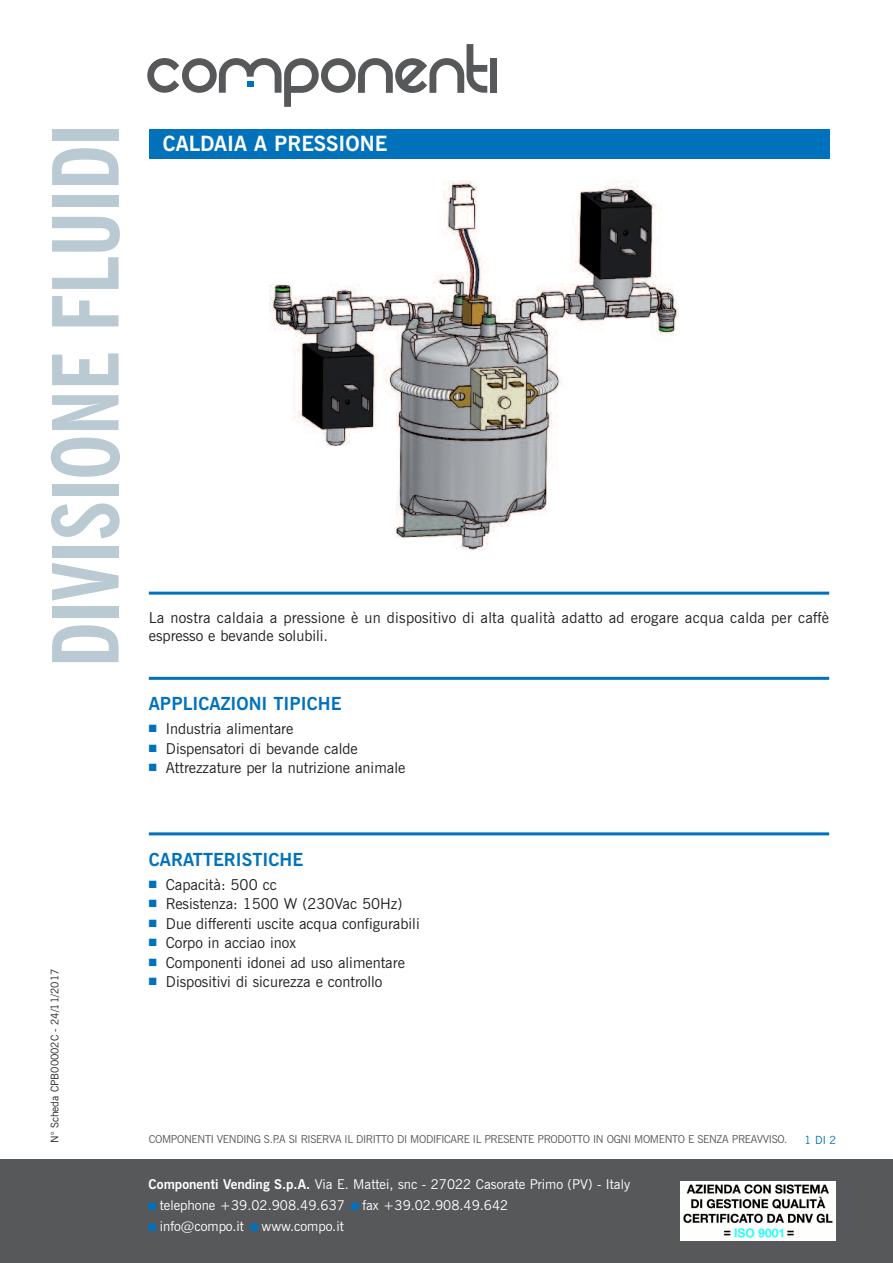
<style>
.page{position:relative;width:893px;height:1263px;background:#fff}
.page>*{position:absolute;margin:0;border:0;box-sizing:border-box;transform-origin:0 0}
.t1{font:700 condensed 91.05px "News Gothic BT";letter-spacing:-.015em;color:#bacad2}
.t2{font:700 21px "News Gothic BT";color:#fff}
.t3{font:700 18px "News Gothic BT";color:#0072bc}
.t4{font:15px/18px "News Gothic BT";color:#231f20}
.t5{font:13.5px "News Gothic BT";color:#fff}
.t6{font:11.25px "News Gothic BT";color:#0072bc}
.t7{font:10.95px "News Gothic BT";letter-spacing:-.03em;color:#57585a}
.t8{font:10.5px "News Gothic BT";color:#231f20}
.s1{color:#0072bc}
.s2{font-weight:700}
.s3{color:#0071bc}
</style>
<div class="page">
<div style="left:490px;top:58px;width:7px;height:35px;background:#57585a"></div>
<svg style="left:147px;top:44px;width:340px;height:63px"></svg>
<div style="left:149px;top:129px;width:680px;height:30px;background:#0072bc"></div>
<img style="left:269px;top:180px;width:409px;height:371px">
<hr style="left:149px;top:677px;width:680px;height:3px;background:#0072bc">
<hr style="left:149px;top:832px;width:680px;height:3px;background:#0072bc">
<hr style="left:149px;top:592px;width:680px;height:3px;background:#0072bc">
<div style="left:0;top:1159px;width:893px;height:104px;background:#57585a"></div>
<img style="left:681px;top:1181px;width:154px;height:59px">
<h1 class="t1" style="left:52px;top:668px;width:546px;rotate:-90deg">DIVISIONE FLUIDI</h1>
<h2 class="t2" style="left:163px;top:136px;width:226px">CALDAIA A PRESSIONE</h2>
<p class="t4" style="left:149px;top:610px;width:682px">La nostra caldaia a pressione è un dispositivo di alta qualità adatto ad erogare acqua calda per caffè espresso e bevande solubili.</p>
<p class="t3" style="left:149px;top:697px;width:194px">APPLICAZIONI TIPICHE</p>
<p class="t4" style="left:149px;top:721px;width:146px"><span class="s1">■</span> Industria alimentare</p>
<p class="t4" style="left:149px;top:740px;width:210px"><span class="s1">■</span> Dispensatori di bevande calde</p>
<p class="t4" style="left:149px;top:760px;width:258px"><span class="s1">■</span> Attrezzature per la nutrizione animale</p>
<p class="t8" style="left:51px;top:1143px;width:175px;rotate:-90deg">N° Scheda CPB00002C - 24/11/2017</p>
<p class="t3" style="left:149px;top:853px;width:156px">CARATTERISTICHE</p>
<p class="t4" style="left:149px;top:877px;width:129px"><span class="s1">■</span> Capacità: 500 cc</p>
<p class="t4" style="left:149px;top:896px;width:255px"><span class="s1">■</span> Resistenza: 1500 W (230Vac 50Hz)</p>
<p class="t4" style="left:149px;top:916px;width:272px"><span class="s1">■</span> Due differenti uscite acqua configurabili</p>
<p class="t4" style="left:149px;top:935px;width:149px"><span class="s1">■</span> Corpo in acciao inox</p>
<p class="t4" style="left:149px;top:954px;width:258px"><span class="s1">■</span> Componenti idonei ad uso alimentare</p>
<p class="t4" style="left:149px;top:974px;width:235px"><span class="s1">■</span> Dispositivi di sicurezza e controllo</p>
<p class="t7" style="left:149px;top:1135px;width:640px">COMPONENTI VENDING S.P.A SI RISERVA IL DIRITTO DI MODIFICARE IL PRESENTE PRODOTTO IN OGNI MOMENTO E SENZA PREAVVISO.</p>
<p class="t6" style="left:804px;top:1135px;width:33px">1 DI 2</p>
<p class="t5" style="left:149px;top:1179px;width:483px"><span class="s2">Componenti Vending S.p.A.</span> Via E. Mattei, snc - 27022 Casorate Primo (PV) - Italy</p>
<p class="t5" style="left:149px;top:1200px;width:361px"><span class="s3">■</span> telephone +39.02.908.49.637 <span class="s3">■</span> fax +39.02.908.49.642</p>
<p class="t5" style="left:149px;top:1221px;width:197px"><span class="s3">■</span> info@compo.it <span class="s3">■</span> www.compo.it</p>
</div>
